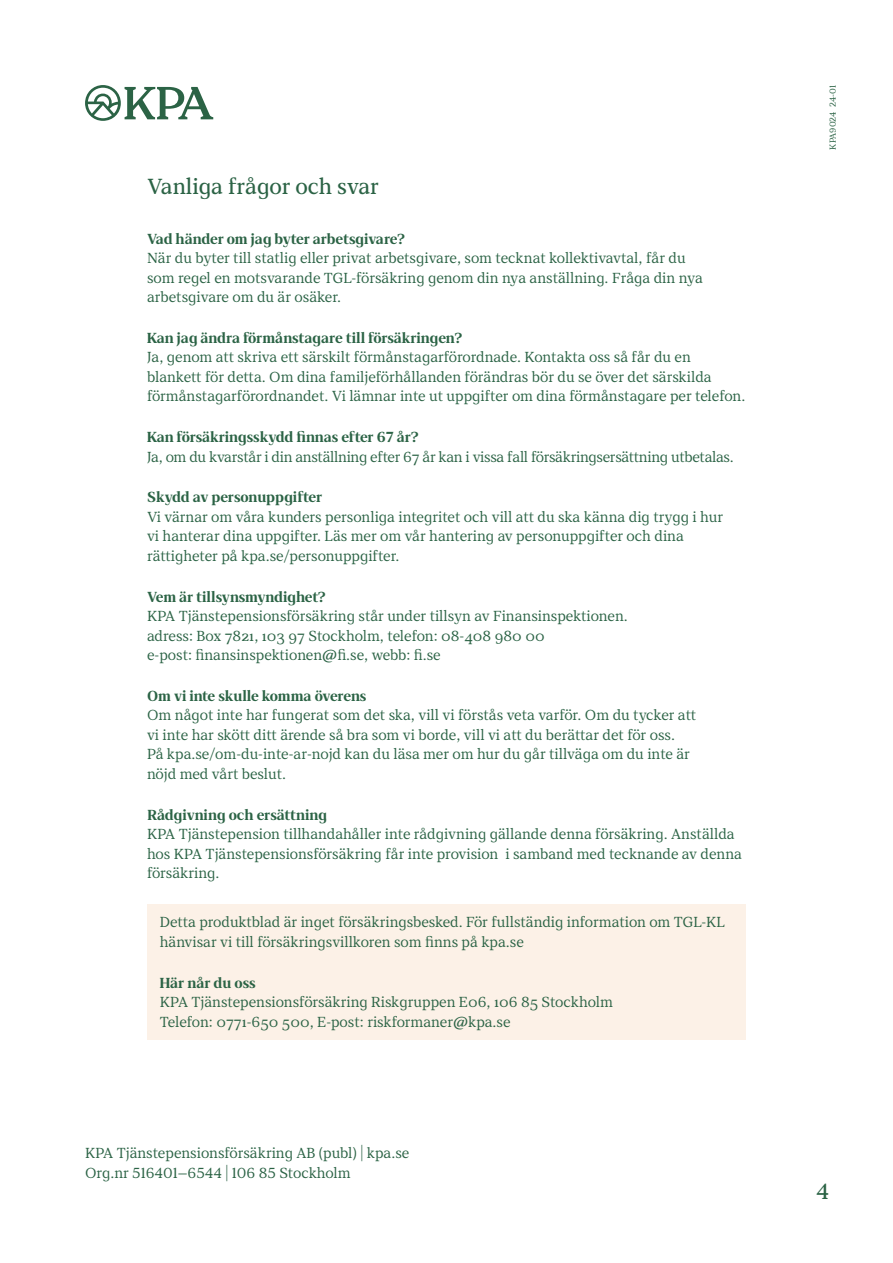
<style>
.page{position:relative;width:893px;height:1263px;background:#fff}
.page>*{position:absolute;margin:0;border:0;box-sizing:border-box;transform-origin:0 0}
.t1{font:22.5px "KPA";color:#2b6345}
.t2{font:15px/19.5px "KPA";color:#2b6345}
.t3{font:700 15px "KPA";color:#2b6345}
.t4{font:15px "KPA";letter-spacing:-.02em;color:#2b6345}
.t5{font:9px "KPA";color:#2b6345}
</style>
<div class="page">
<svg style="left:85px;top:85px;width:128px;height:36px"></svg>
<div style="left:147px;top:904px;width:599px;height:135px;background:#fcf1e7"></div>
<h1 class="t1" style="left:147px;top:174px;width:233px">Vanliga frågor och svar</h1>
<p class="t3" style="left:147px;top:230px;width:259px">Vad händer om jag byter arbetsgivare?</p>
<p class="t2" style="left:147px;top:248px;width:557px">När du byter till statlig eller privat arbetsgivare, som tecknat kollektivavtal, får du som regel en motsvarande TGL-försäkring genom din nya anställning. Fråga din nya arbetsgivare om du är osäker.</p>
<p class="t3" style="left:147px;top:329px;width:317px">Kan jag ändra förmånstagare till försäkringen?</p>
<p class="t2" style="left:147px;top:347px;width:600px">Ja, genom att skriva ett särskilt förmånstagarförordnade. Kontakta oss så får du en blankett för detta. Om dina familjeförhållanden förändras bör du se över det särskilda förmånstagarförordnandet. Vi lämnar inte ut uppgifter om dina förmånstagare per telefon.</p>
<p class="t3" style="left:147px;top:428px;width:273px">Kan försäkringsskydd finnas efter 67 år?</p>
<p class="t4" style="left:147px;top:448px;width:588px">Ja, om du kvarstår i din anställning efter 67 år kan i vissa fall försäkringsersättning utbetalas.</p>
<p class="t3" style="left:147px;top:488px;width:177px">Skydd av personuppgifter</p>
<p class="t2" style="left:147px;top:507px;width:577px">Vi värnar om våra kunders personliga integritet och vill att du ska känna dig trygg i hur vi hanterar dina uppgifter. Läs mer om vår hantering av personuppgifter och dina rättigheter på kpa.se/personuppgifter.</p>
<p class="t3" style="left:147px;top:588px;width:180px">Vem är tillsynsmyndighet?</p>
<p class="t2" style="left:147px;top:606px;width:482px">KPA Tjänstepensionsförsäkring står under tillsyn av Finansinspektionen. adress: Box 7821, 103 97 Stockholm, telefon: 08-408 980 00<br>e-post: finansinspektionen@fi.se, webb: fi.se</p>
<p class="t3" style="left:147px;top:687px;width:221px">Om vi inte skulle komma överens</p>
<p class="t2" style="left:147px;top:705px;width:551px">Om något inte har fungerat som det ska, vill vi förstås veta varför. Om du tycker att vi inte har skött ditt ärende så bra som vi borde, vill vi att du berättar det för oss.<br>På kpa.se/om-du-inte-ar-nojd kan du läsa mer om hur du går tillväga om du inte är nöjd med vårt beslut.</p>
<p class="t3" style="left:147px;top:806px;width:181px">Rådgivning och ersättning</p>
<p class="t2" style="left:147px;top:824px;width:596px">KPA Tjänstepension tillhandahåller inte rådgivning gällande denna försäkring. Anställda hos KPA Tjänstepensionsförsäkring får inte provision i samband med tecknande av denna försäkring.</p>
<p class="t2" style="left:160px;top:912px;width:567px">Detta produktblad är inget försäkringsbesked. För fullständig information om TGL-KL hänvisar vi till försäkringsvillkoren som finns på kpa.se</p>
<p class="t3" style="left:160px;top:974px;width:97px">Här når du oss</p>
<p class="t2" style="left:160px;top:992px;width:455px">KPA Tjänstepensionsförsäkring Riskgruppen E06, 106 85 Stockholm<br>Telefon: 0771-650 500, E-post: riskformaner@kpa.se</p>
<p class="t2" style="left:85px;top:1143px;width:326px">KPA Tjänstepensionsförsäkring AB (publ) | kpa.se<br>Org.nr 516401–6544 | 106 85 Stockholm</p>
<p class="t5" style="left:827px;top:150px;width:66px;rotate:-90deg">KPA9024 24-01</p>
<h1 class="t1" style="left:816px;top:1178px;width:15px">4</h1>
</div>
